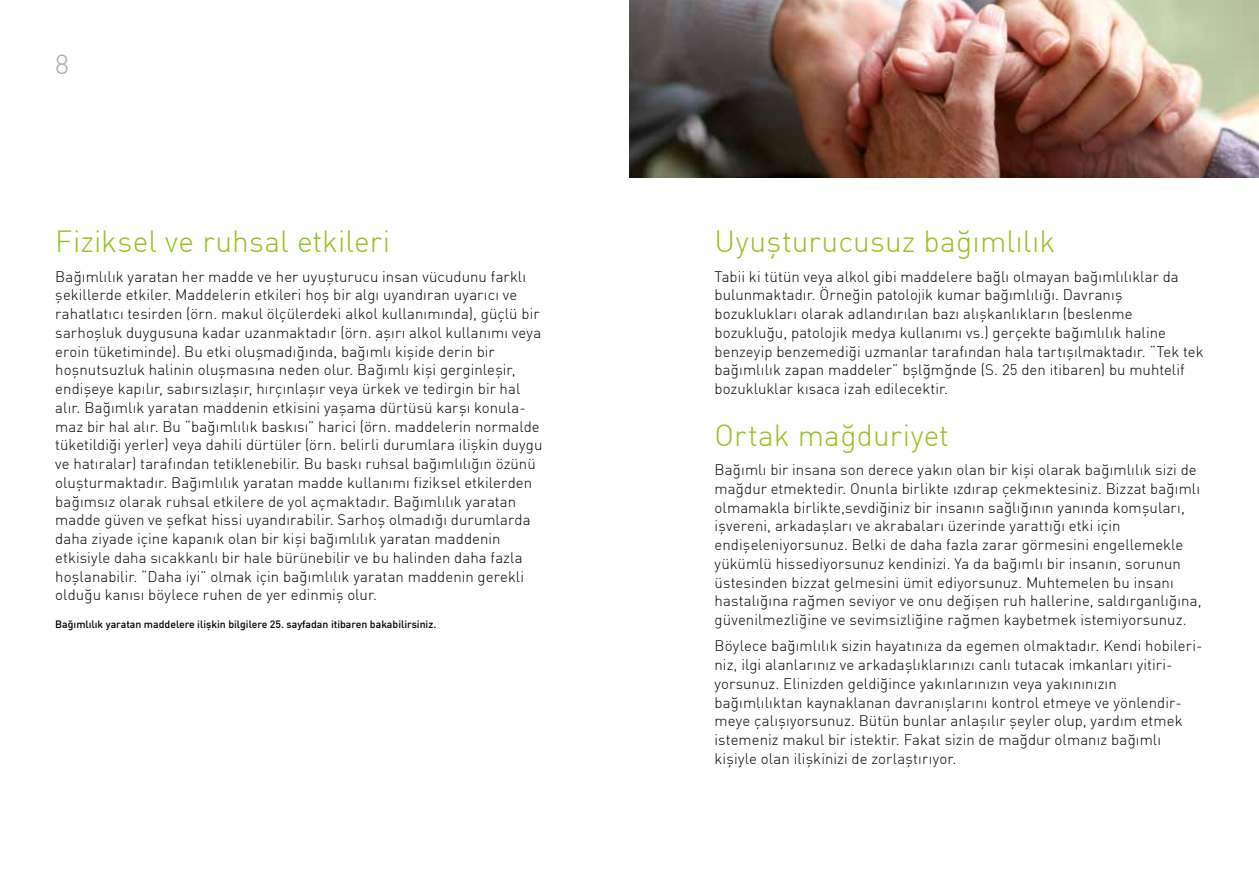
<style>
.page{position:relative;width:1259px;height:893px;background:#fff}
.page>*{position:absolute;margin:0;border:0;box-sizing:border-box;transform-origin:0 0}
.t1{font:300 30px "DIN Offc Pro";letter-spacing:.005em;color:#94c11c}
.t2{font:300 27px "DIN Offc Pro";color:#a4aaa0}
.t3{font:300 15px/18.8px "DIN Offc Pro";letter-spacing:.005em;color:#000}
.t4{font:500 10.5px "DIN Offc Pro";color:#000}
</style>
<div class="page">
<img style="left:629px;top:0;width:630px;height:178px">
<h2 class="t2" style="left:55px;top:43px;width:15px">8</h2>
<h1 class="t1" style="left:55px;top:218px;width:336px">Fiziksel ve ruhsal etkileri</h1>
<p class="t3" style="left:55px;top:265px;width:488px">Bağımlılık yaratan her madde ve her uyuşturucu insan vücudunu farklı şekillerde etkiler. Maddelerin etkileri hoş bir algı uyandıran uyarıcı ve rahatlatıcı tesirden (örn. makul ölçülerdeki alkol kullanımında), güçlü bir sarhoşluk duygusuna kadar uzanmaktadır (örn. aşırı alkol kullanımı veya eroin tüketiminde). Bu etki oluşmadığında, bağımlı kişide derin bir hoşnutsuzluk halinin oluşmasına neden olur. Bağımlı kişi gerginleşir, endişeye kapılır, sabırsızlaşır, hırçınlaşır veya ürkek ve tedirgin bir hal alır. Bağımlık yaratan maddenin etkisini yaşama dürtüsü karşı konula&shy;maz bir hal alır. Bu “bağımlılık baskısı” harici (örn. maddelerin normalde tüketildiği yerler) veya dahili dürtüler (örn. belirli durumlara ilişkin duygu ve hatıralar) tarafından tetiklenebilir. Bu baskı ruhsal bağımlılığın özünü oluşturmaktadır. Bağımlılık yaratan madde kullanımı fiziksel etkilerden bağımsız olarak ruhsal etkilere de yol açmaktadır. Bağımlılık yaratan madde güven ve şefkat hissi uyandırabilir. Sarhoş olmadığı durumlarda daha ziyade içine kapanık olan bir kişi bağımlılık yaratan maddenin etkisiyle daha sıcakkanlı bir hale bürünebilir ve bu halinden daha fazla hoşlanabilir. “Daha iyi” olmak için bağımlılık yaratan maddenin gerekli olduğu kanısı böylece ruhen de yer edinmiş olur.</p>
<p class="t4" style="left:55px;top:616px;width:382px">Bağımlılık yaratan maddelere ilişkin bilgilere 25. sayfadan itibaren bakabilirsiniz.</p>
<h1 class="t1" style="left:714px;top:218px;width:342px">Uyuşturucusuz bağımlılık</h1>
<p class="t3" style="left:714px;top:265px;width:490px">Tabii ki tütün veya alkol gibi maddelere bağlı olmayan bağımlılıklar da bulunmaktadır. Örneğin patolojik kumar bağımlılığı. Davranış bozuklukları olarak adlandırılan bazı alışkanlıkların (beslenme bozukluğu, patolojik medya kullanımı vs.) gerçekte bağımlılık haline benzeyip benzemediği uzmanlar tarafından hala tartışılmaktadır. “Tek tek bağımlılık zapan maddeler” bşlğmğnde (S. 25 den itibaren) bu muhtelif bozukluklar kısaca izah edilecektir.</p>
<h1 class="t1" style="left:714px;top:412px;width:236px">Ortak mağduriyet</h1>
<p class="t3" style="left:714px;top:459px;width:488px">Bağımlı bir insana son derece yakın olan bir kişi olarak bağımlılık sizi de mağdur etmektedir. Onunla birlikte ızdırap çekmektesiniz. Bizzat bağımlı olmamakla birlikte,sevdiğiniz bir insanın sağlığının yanında komşuları, işvereni, arkadaşları ve akrabaları üzerinde yarattığı etki için endişeleniyorsunuz. Belki de daha fazla zarar görmesini engellemekle yükümlü hissediyorsunuz kendinizi. Ya da bağımlı bir insanın, sorunun üstesinden bizzat gelmesini ümit ediyorsunuz. Muhtemelen bu insanı hastalığına rağmen seviyor ve onu değişen ruh hallerine, saldırganlığına, güvenilmezliğine ve sevimsizliğine rağmen kaybetmek istemiyorsunuz.</p>
<p class="t3" style="left:714px;top:635px;width:489px">Böylece bağımlılık sizin hayatınıza da egemen olmaktadır. Kendi hobileri&shy;niz, ilgi alanlarınız ve arkadaşlıklarınızı canlı tutacak imkanları yitiri&shy;yorsunuz. Elinizden geldiğince yakınlarınızın veya yakınınızın bağımlılıktan kaynaklanan davranışlarını kontrol etmeye ve yönlendir&shy;meye çalışıyorsunuz. Bütün bunlar anlaşılır şeyler olup, yardım etmek istemeniz makul bir istektir. Fakat sizin de mağdur olmanız bağımlı kişiyle olan ilişkinizi de zorlaştırıyor.</p>
</div>
